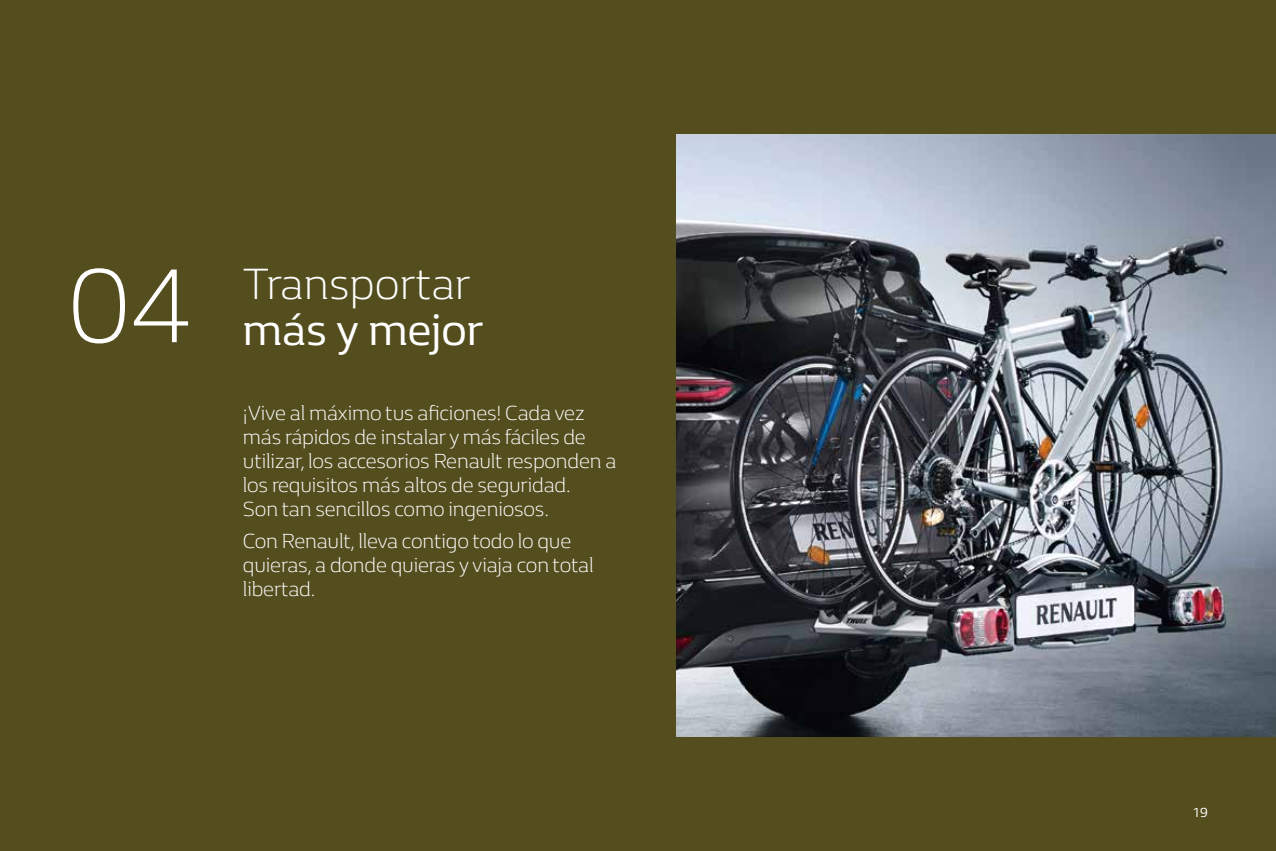
<style>
.page{position:relative;width:1276px;height:851px;background:#fff}
.page>*{position:absolute;margin:0;border:0;box-sizing:border-box;transform-origin:0 0}
.t1{font:300 108px "Renault Life";color:#fff}
.t2{font:300 45px "Renault Life";color:#fff}
.t3{font:45px "Renault Life";color:#fff}
.t4{font:300 21px/24px "Renault Life";letter-spacing:-.01em;color:#fff}
.t5{font:13.5px "Renault Life";color:#fff}
</style>
<div class="page">
<div style="left:0;top:0;width:1276px;height:850px;background:#544e1f"></div>
<img style="left:676px;top:134px;width:600px;height:602px">
<h1 class="t1" style="left:68px;top:233px;width:126px">04</h1>
<h2 class="t2" style="left:243px;top:254px;width:229px">Transportar</h2>
<h2 class="t3" style="left:243px;top:299px;width:242px">más y mejor</h2>
<p class="t4" style="left:243px;top:399px;width:375px">¡Vive al máximo tus aficiones! Cada vez más rápidos de instalar y más fáciles de utilizar, los accesorios Renault responden a los requisitos más altos de seguridad.<br>Son tan sencillos como ingeniosos.</p>
<p class="t4" style="left:243px;top:528px;width:352px">Con Renault, lleva contigo todo lo que quieras, a donde quieras y viaja con total libertad.</p>
<p class="t5" style="left:1192px;top:803px;width:17px">19</p>
</div>
